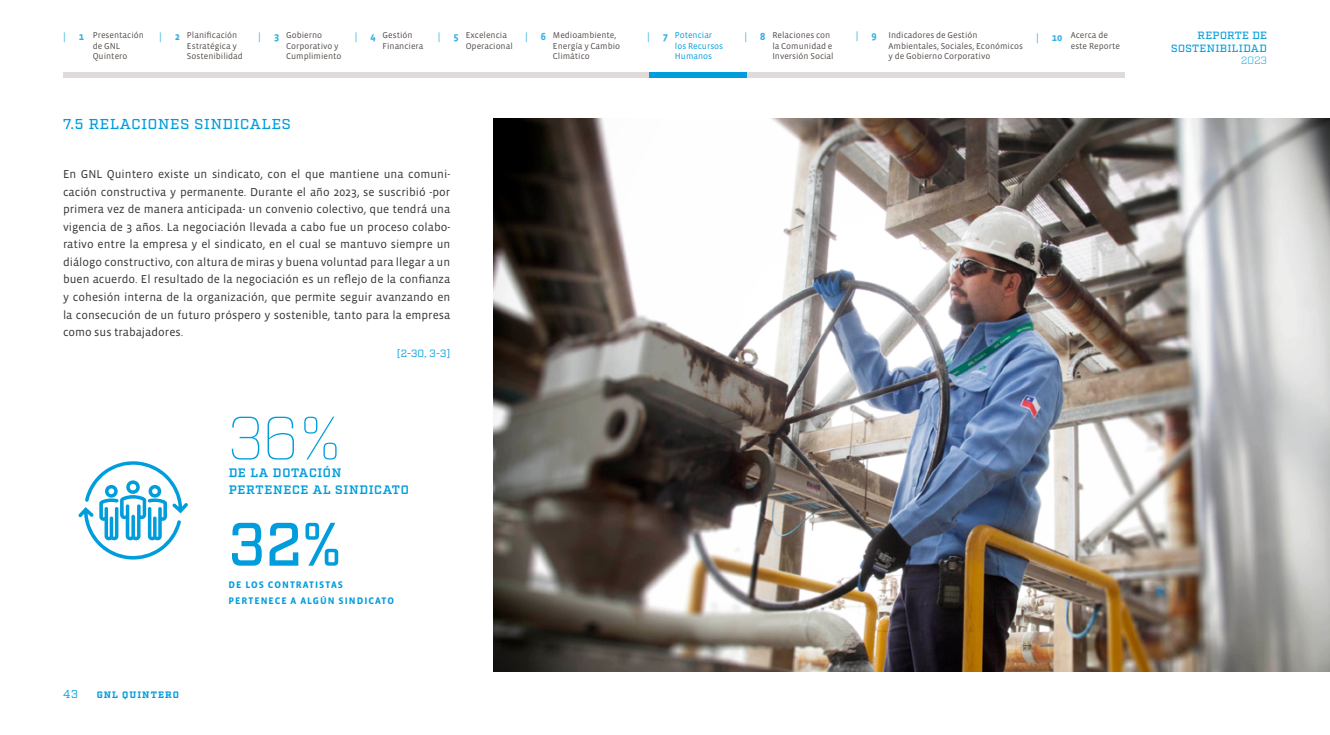
<style>
.page{position:relative;width:1330px;height:735px;background:#fff}
.page>*{position:absolute;margin:0;border:0;box-sizing:border-box;transform-origin:0 0}
.t1{font:100 61.25px "Factoria";color:#009ddc}
.t2{font:500 61.25px "Factoria";color:#009ddc}
.t3{font:500 14.35px "Factoria";letter-spacing:.05em;color:#009ddc}
.t4{font:600 12.25px/17.2px "Factoria";letter-spacing:.05em;color:#009ddc}
.t5{font:11.72px/17.5px "Vista Sans OTCE";color:#333;text-align:justify}
.t6{font:11.55px "Factoria";color:#009ddc}
.t7{font:500 10.5px/12.6px "Factoria";letter-spacing:.035em;color:#009ddc;text-align:right}
.t8{font:10.5px "Vista Sans OTCE";color:#33b0e3}
.t9{font:10.5px "Factoria";color:#009ddc}
.t10{font:300 10.5px "Factoria";color:#009ddc}
.t11{font:700 10.5px "Vista Sans OTCE";color:#33b0e3}
.t12{font:700 9.8px/15.8px "Vista Sans OTCE";letter-spacing:.1em;color:#009ddc}
.t13{font:700 9.28px "Factoria";letter-spacing:.11em;color:#009ddc}
.t14{font:8.75px/10.5px "Vista Sans OTCE";color:#524b48}
.t15{font:8.75px/10.5px "Vista Sans OTCE";color:#009ddc}
.s1{font-weight:700}
.s2{font-weight:400}
</style>
<div class="page">
<div style="left:63px;top:72px;width:1062px;height:5px;background:#dedbda"></div>
<div style="left:649px;top:72px;width:98px;height:5px;background:#009ddc"></div>
<svg style="left:78px;top:461px;width:110px;height:99px"></svg>
<img style="left:494px;top:118px;width:836px;height:554px">
<p class="t8" style="left:856px;top:30px;width:22px">| <span class="s1">9</span></p>
<p class="t11" style="left:1036px;top:32px;width:28px"><span class="s2">|</span> 10</p>
<p class="t8" style="left:63px;top:30px;width:22px">| <span class="s1">1</span></p>
<p class="t8" style="left:159px;top:30px;width:22px">| <span class="s1">2</span></p>
<p class="t8" style="left:258px;top:30px;width:22px">| <span class="s1">3</span></p>
<p class="t8" style="left:355px;top:30px;width:22px">| <span class="s1">4</span></p>
<p class="t8" style="left:438px;top:30px;width:23px">| <span class="s1">5</span></p>
<p class="t8" style="left:525px;top:30px;width:22px">| <span class="s1">6</span></p>
<p class="t8" style="left:647px;top:30px;width:22px">| <span class="s1">7</span></p>
<p class="t8" style="left:745px;top:31px;width:22px">| <span class="s1">8</span></p>
<p class="t14" style="left:1071px;top:30px;width:51px">Acerca de este Reporte</p>
<p class="t14" style="left:889px;top:30px;width:136px">Indicadores de Gestión<br>Ambientales, Sociales, Económicos y de Gobierno Corporativo</p>
<p class="t14" style="left:93px;top:30px;width:53px">Presentación de GNL<br>Quintero</p>
<p class="t14" style="left:772px;top:30px;width:63px">Relaciones con la Comunidad e<br>Inversión Social</p>
<p class="t14" style="left:187px;top:30px;width:57px">Planificación<br>Estratégica y<br>Sostenibilidad</p>
<p class="t14" style="left:286px;top:30px;width:57px">Gobierno<br>Corporativo y<br>Cumplimiento</p>
<p class="t14" style="left:466px;top:30px;width:49px">Excelencia<br>Operacional</p>
<p class="t14" style="left:553px;top:30px;width:69px">Medioambiente,<br>Energía y Cambio<br>Climático</p>
<p class="t14" style="left:383px;top:30px;width:42px">Gestión<br>Financiera</p>
<p class="t15" style="left:675px;top:30px;width:50px">Potenciar los Recursos<br>Humanos</p>
<p class="t7" style="left:1171px;top:29px;width:97px">REPORTE DE<br>SOSTENIBILIDAD</p>
<p class="t10" style="left:1241px;top:54px;width:27px">2023</p>
<p class="t3" style="left:63px;top:115px;width:229px">7.5 RELACIONES SINDICALES</p>
<p class="t5" style="left:63px;top:166px;width:389px">En GNL Quintero existe un sindicato, con el que mantiene una comuni&shy;cación constructiva y permanente. Durante el año 2023, se suscribió -por primera vez de manera anticipada- un convenio colectivo, que tendrá una vigencia de 3 años. La negociación llevada a cabo fue un proceso colabo&shy;rativo entre la empresa y el sindicato, en el cual se mantuvo siempre un diálogo constructivo, con altura de miras y buena voluntad para llegar a un buen acuerdo. El resultado de la negociación es un reflejo de la confianza y cohesión interna de la organización, que permite seguir avanzando en la consecución de un futuro próspero y sostenible, tanto para la empresa como sus trabajadores.</p>
<p class="t9" style="left:397px;top:347px;width:55px">[2-30, 3-3]</p>
<h1 class="t1" style="left:229px;top:401px;width:115px">36%</h1>
<p class="t4" style="left:229px;top:464px;width:182px">DE LA DOTACIÓN<br>PERTENECE AL SINDICATO</p>
<h1 class="t2" style="left:229px;top:508px;width:115px">32%</h1>
<p class="t12" style="left:229px;top:577px;width:167px">DE LOS CONTRATISTAS<br>PERTENECE A ALGÚN SINDICATO</p>
<p class="t6" style="left:63px;top:687px;width:17px">43</p>
<p class="t13" style="left:97px;top:689px;width:84px">GNL QUINTERO</p>
</div>
